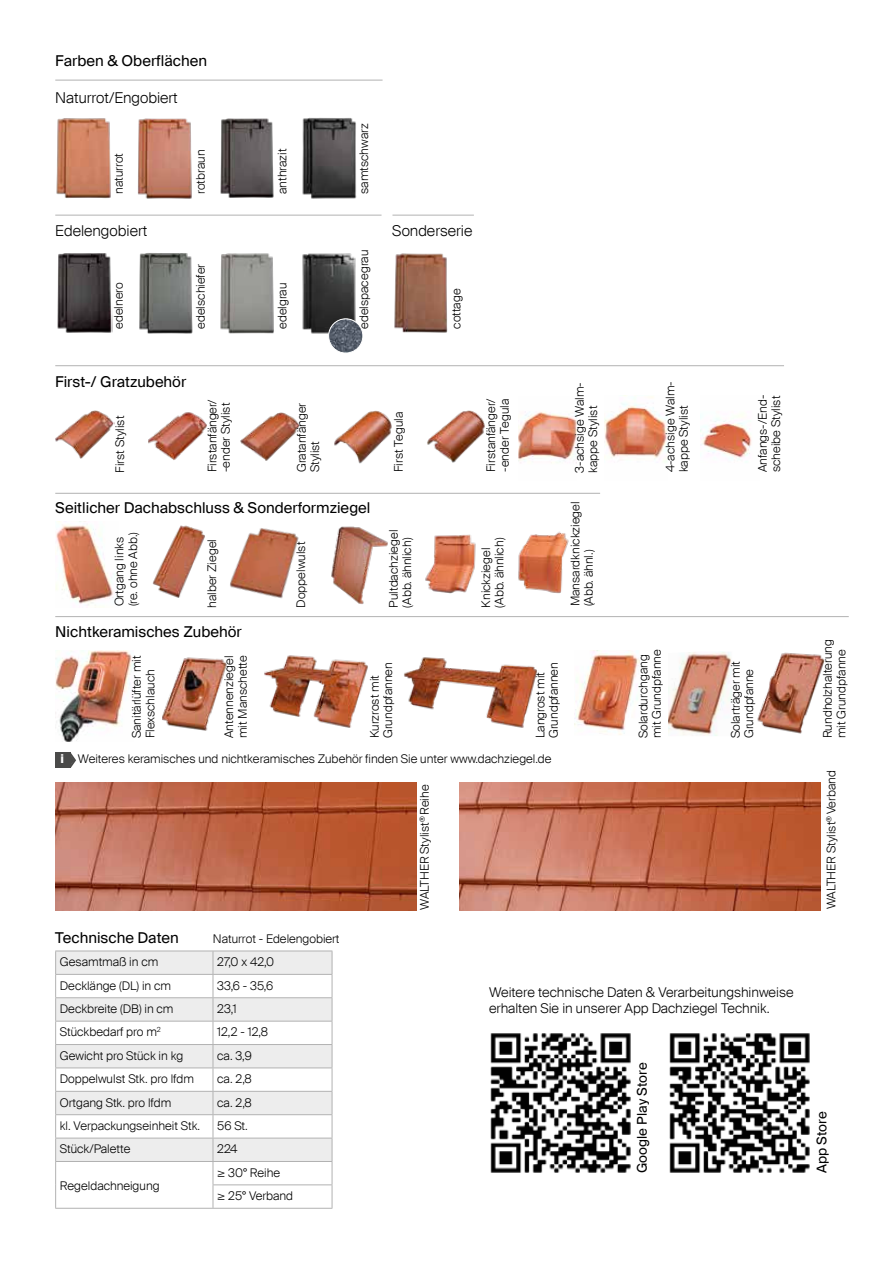
<style>
.page{position:relative;width:893px;height:1263px;background:#fff}
.page>*{position:absolute;margin:0;border:0;box-sizing:border-box;transform-origin:0 0}
.t1{font:15px "Suisse Intl";color:#000}
.t2{font:300 15px "Suisse Intl";color:#000}
.t3{font:300 13.5px/16.2px "Suisse Intl";color:#000}
.t4{font:13.5px "Suisse Intl";color:#000}
.t5{font:300 12px/13.5px "Suisse Intl";color:#000}
.s1{font-weight:700;font-size:12.6px;color:#fff}
</style>
<div class="page">
<hr style="left:55px;top:950px;width:158px;height:1px;background:#b2b2b2">
<hr style="left:213px;top:950px;width:119px;height:1px;background:#b2b2b2">
<svg style="left:55px;top:951px;width:278px;height:257px"></svg>
<hr style="left:55px;top:1208px;width:158px;height:1px;background:#b2b2b2">
<hr style="left:213px;top:1208px;width:119px;height:1px;background:#b2b2b2">
<img style="left:56px;top:118px;width:55px;height:81px">
<img style="left:55px;top:410px;width:59px;height:49px">
<img style="left:148px;top:412px;width:59px;height:48px">
<img style="left:241px;top:412px;width:58px;height:49px">
<img style="left:701px;top:414px;width:51px;height:48px">
<img style="left:604px;top:396px;width:63px;height:66px">
<img style="left:56px;top:524px;width:59px;height:82px">
<img style="left:331px;top:526px;width:57px;height:78px">
<img style="left:425px;top:534px;width:51px;height:60px">
<img style="left:518px;top:531px;width:51px;height:63px">
<img style="left:55px;top:651px;width:79px;height:91px">
<img style="left:162px;top:657px;width:65px;height:74px">
<img style="left:264px;top:655px;width:104px;height:73px">
<img style="left:404px;top:657px;width:133px;height:71px">
<img style="left:668px;top:652px;width:64px;height:84px">
<img style="left:757px;top:652px;width:67px;height:82px">
<img style="left:575px;top:651px;width:64px;height:84px">
<img style="left:220px;top:118px;width:54px;height:80px">
<img style="left:302px;top:117px;width:55px;height:82px">
<img style="left:137px;top:118px;width:55px;height:81px">
<img style="left:57px;top:253px;width:55px;height:80px">
<img style="left:220px;top:253px;width:54px;height:81px">
<img style="left:302px;top:253px;width:54px;height:81px">
<img style="left:394px;top:253px;width:54px;height:80px">
<img style="left:139px;top:253px;width:54px;height:81px">
<hr style="left:55px;top:80px;width:328px;height:1px;background:#b2b2b2">
<hr style="left:55px;top:215px;width:327px;height:1px;background:#b2b2b2">
<hr style="left:55px;top:365px;width:729px;height:1px;background:#b2b2b2">
<hr style="left:55px;top:493px;width:545px;height:1px;background:#b2b2b2">
<img style="left:459px;top:782px;width:362px;height:128px">
<img style="left:55px;top:782px;width:362px;height:128px">
<img style="left:230px;top:528px;width:69px;height:71px">
<div style="left:55px;top:753px;width:16px;height:15px;background:#4a4a49"></div>
<svg style="left:71px;top:753px;width:5px;height:15px"></svg>
<hr style="left:55px;top:616px;width:794px;height:1px;background:#b2b2b2">
<img style="left:490px;top:1033px;width:141px;height:140px">
<img style="left:669px;top:1033px;width:141px;height:140px">
<img style="left:334px;top:410px;width:58px;height:54px">
<img style="left:427px;top:410px;width:58px;height:53px">
<img style="left:518px;top:411px;width:58px;height:52px">
<img style="left:152px;top:525px;width:53px;height:73px">
<hr style="left:392px;top:215px;width:82px;height:1px;background:#b2b2b2">
<img style="left:329px;top:319px;width:34px;height:34px;border-radius:17px">
<div style="left:328px;top:319px;width:35px;height:34px;border:1px solid #fff;border-radius:50%"></div>
<p class="t1" style="left:55px;top:52px;width:153px">Farben &amp; Oberflächen</p>
<p class="t2" style="left:55px;top:92px;width:124px">Naturrot/Engobiert</p>
<p class="t5" style="left:113px;top:194px;width:42px;rotate:-90deg">naturrot</p>
<p class="t5" style="left:195px;top:194px;width:46px;rotate:-90deg">rotbraun</p>
<p class="t5" style="left:276px;top:194px;width:47px;rotate:-90deg">anthrazit</p>
<p class="t2" style="left:55px;top:225px;width:93px">Edelengobiert</p>
<p class="t5" style="left:113px;top:329px;width:48px;rotate:-90deg">edelnero</p>
<p class="t5" style="left:195px;top:329px;width:67px;rotate:-90deg">edelschiefer</p>
<p class="t5" style="left:276px;top:329px;width:48px;rotate:-90deg">edelgrau</p>
<p class="t5" style="left:358px;top:194px;width:72px;rotate:-90deg">samtschwarz</p>
<p class="t5" style="left:358px;top:329px;width:81px;rotate:-90deg">edelspacegrau</p>
<p class="t2" style="left:392px;top:225px;width:82px">Sonderserie</p>
<p class="t5" style="left:450px;top:329px;width:42px;rotate:-90deg">cottage</p>
<p class="t1" style="left:55px;top:374px;width:133px">First-/ Gratzubehör</p>
<p class="t5" style="left:114px;top:472px;width:58px;rotate:-90deg">First Stylist</p>
<p class="t5" style="left:206px;top:472px;width:74px;rotate:-90deg">Firstanfänger/ -ender Stylist</p>
<p class="t5" style="left:296px;top:472px;width:71px;rotate:-90deg">Gratanfänger<br>Stylist</p>
<p class="t5" style="left:393px;top:472px;width:62px;rotate:-90deg">First Tegula</p>
<p class="t5" style="left:485px;top:472px;width:74px;rotate:-90deg">Firstanfänger/ -ender Tegula</p>
<p class="t5" style="left:574px;top:473px;width:92px;rotate:-90deg">3-achsige Walm&shy;kappe Stylist</p>
<p class="t1" style="left:55px;top:500px;width:317px">Seitlicher Dachabschluss &amp; Sonderformziegel</p>
<p class="t5" style="left:114px;top:606px;width:76px;rotate:-90deg">Ortgang links (re. ohne Abb.)</p>
<p class="t5" style="left:388px;top:607px;width:79px;rotate:-90deg">Pultdachziegel (Abb. ähnlich)</p>
<p class="t5" style="left:480px;top:607px;width:71px;rotate:-90deg">Knickziegel (Abb. ähnlich)</p>
<p class="t5" style="left:206px;top:608px;width:70px;rotate:-90deg">halber Ziegel</p>
<p class="t5" style="left:295px;top:607px;width:67px;rotate:-90deg">Doppelwulst</p>
<p class="t1" style="left:55px;top:623px;width:188px">Nichtkeramisches Zubehör</p>
<p class="t5" style="left:131px;top:738px;width:84px;rotate:-90deg">Sanitärlüfter mit<br>Flexschlauch</p>
<p class="t5" style="left:223px;top:738px;width:84px;rotate:-90deg">Antennenziegel mit Manschette</p>
<p class="t5" style="left:369px;top:738px;width:78px;rotate:-90deg">Kurzrost mit<br>Grundpfannen</p>
<p class="t5" style="left:534px;top:738px;width:78px;rotate:-90deg">Langrost mit<br>Grundpfannen</p>
<p class="t5" style="left:61px;top:752px;width:492px"><span class="s1">i</span> Weiteres keramisches und nichtkeramisches Zubehör finden Sie unter www.dachziegel.de</p>
<p class="t1" style="left:55px;top:930px;width:125px">Technische Daten</p>
<p class="t5" style="left:213px;top:933px;width:128px">Naturrot - Edelengobiert</p>
<p class="t5" style="left:419px;top:910px;width:127px;rotate:-90deg">WALTHER Stylist<sup>®</sup> Reihe</p>
<p class="t5" style="left:569px;top:606px;width:106px;rotate:-90deg">Mansardknickziegel (Abb. ähnl.)</p>
<p class="t5" style="left:664px;top:472px;width:92px;rotate:-90deg">4-achsige Walm&shy;kappe Stylist</p>
<p class="t5" style="left:757px;top:472px;width:79px;rotate:-90deg">Anfangs-/End&shy;scheibe Stylist</p>
<p class="t5" style="left:637px;top:738px;width:90px;rotate:-90deg">Solardurchgang mit Grundpfanne</p>
<p class="t5" style="left:730px;top:738px;width:79px;rotate:-90deg">Solarträger mit<br>Grundpfanne</p>
<p class="t5" style="left:60px;top:956px;width:100px">Gesamtmaß in cm</p>
<p class="t5" style="left:217px;top:956px;width:58px">27,0 x 42,0</p>
<p class="t5" style="left:60px;top:979px;width:113px">Decklänge (DL) in cm</p>
<p class="t5" style="left:217px;top:979px;width:57px">33,6 - 35,6</p>
<p class="t5" style="left:60px;top:1003px;width:115px">Deckbreite (DB) in cm</p>
<p class="t5" style="left:217px;top:1003px;width:21px">23,1</p>
<p class="t5" style="left:60px;top:1026px;width:103px">Stückbedarf pro m<sup>2</sup></p>
<p class="t5" style="left:217px;top:1026px;width:52px">12,2 - 12,8</p>
<p class="t5" style="left:60px;top:1050px;width:125px">Gewicht pro Stück in kg</p>
<p class="t5" style="left:217px;top:1050px;width:36px">ca. 3,9</p>
<p class="t5" style="left:60px;top:1073px;width:136px">Doppelwulst Stk. pro lfdm</p>
<p class="t5" style="left:217px;top:1073px;width:36px">ca. 2,8</p>
<p class="t5" style="left:60px;top:1096px;width:113px">Ortgang Stk. pro lfdm</p>
<p class="t5" style="left:217px;top:1096px;width:36px">ca. 2,8</p>
<p class="t5" style="left:60px;top:1120px;width:142px">kl. Verpackungseinheit Stk.</p>
<p class="t5" style="left:217px;top:1120px;width:32px">56 St.</p>
<p class="t5" style="left:60px;top:1143px;width:72px">Stück/Palette</p>
<p class="t5" style="left:217px;top:1143px;width:22px">224</p>
<p class="t5" style="left:60px;top:1180px;width:101px">Regeldachneigung</p>
<p class="t5" style="left:217px;top:1161px;width:77px;line-height:23.4px">≥ 30° Reihe<br>≥ 25° Verband</p>
<p class="t3" style="left:489px;top:985px;width:306px">Weitere technische Daten &amp; Verarbeitungshinweise erhalten Sie in unserer App Dachziegel Technik.</p>
<p class="t4" style="left:635px;top:1173px;width:112px;rotate:-90deg">Google Play Store</p>
<p class="t5" style="left:822px;top:738px;width:101px;rotate:-90deg">Rundholzhalterung mit Grundpfanne</p>
<p class="t5" style="left:826px;top:909px;width:141px;rotate:-90deg">WALTHER Stylist<sup>®</sup> Verband</p>
<p class="t4" style="left:815px;top:1173px;width:63px;rotate:-90deg">App Store</p>
</div>
